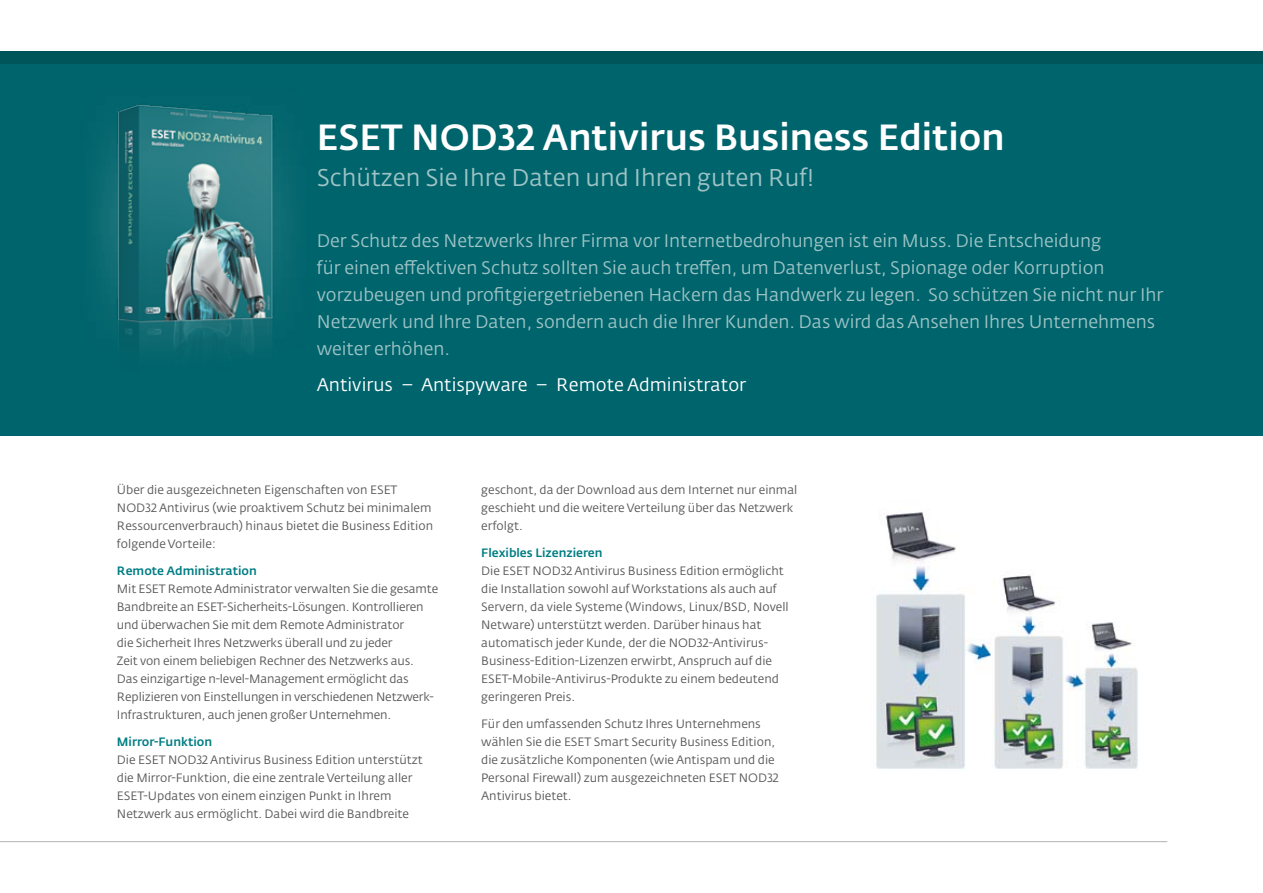
<style>
.page{position:relative;width:1263px;height:893px;background:#fff}
.page>*{position:absolute;margin:0;border:0;box-sizing:border-box;transform-origin:0 0}
.t1{font:500 36px "Fedra Sans Alt Pro";color:#fff}
.t2{font:24px "Fedra Sans Alt Pro";color:#9dc3c5}
.t3{font:18px/27px "Fedra Sans Alt Pro";color:#9dc3c5}
.t4{font:18px "Fedra Sans Alt Pro";color:#fff}
.t5{font:12px/18px "Fedra Sans Alt Pro";color:#58585a}
.t6{font:500 12px "Fedra Sans Alt Pro";color:#007d83}
</style>
<div class="page">
<div style="left:0;top:51px;width:1263px;height:385px;background:#00646c"></div>
<div style="left:0;top:51px;width:1263px;height:13px;background:#00555b"></div>
<hr style="left:0;top:841px;width:1167px;height:1px;background:#b1b3b4">
<img style="left:876px;top:512px;width:262px;height:257px">
<img style="left:96px;top:105px;width:195px;height:248px">
<h1 class="t1" style="left:317px;top:115px;width:689px">ESET NOD32 Antivirus Business Edition</h1>
<h2 class="t2" style="left:317px;top:162px;width:499px">Schützen Sie Ihre Daten und Ihren guten Ruf!</h2>
<p class="t3" style="left:317px;top:228px;width:848px">Der Schutz des Netzwerks Ihrer Firma vor Internetbedrohungen ist ein Muss. Die Entscheidung<br>für einen effektiven Schutz sollten Sie auch treffen, um Datenverlust, Spionage oder Korruption vorzubeugen und profitgiergetriebenen Hackern das Handwerk zu legen. So schützen Sie nicht nur Ihr Netzwerk und Ihre Daten, sondern auch die Ihrer Kunden. Das wird das Ansehen Ihres Unternehmens weiter erhöhen.</p>
<h3 class="t4" style="left:317px;top:374px;width:431px">Antivirus – Antispyware – Remote Administrator</h3>
<p class="t5" style="left:117px;top:481px;width:318px">Über die ausgezeichneten Eigenschaften von ESET NOD32 Antivirus (wie proaktivem Schutz bei minimalem Ressourcenverbrauch) hinaus bietet die Business Edition folgende Vorteile:</p>
<p class="t6" style="left:117px;top:564px;width:141px">Remote Administration</p>
<p class="t5" style="left:117px;top:580px;width:323px">Mit ESET Remote Administrator verwalten Sie die gesamte Bandbreite an ESET-Sicherheits-Lösungen. Kontrollieren und überwachen Sie mit dem Remote Administrator<br>die Sicherheit Ihres Netzwerks überall und zu jeder<br>Zeit von einem beliebigen Rechner des Netzwerks aus.<br>Das einzigartige n-level-Management ermöglicht das Replizieren von Einstellungen in verschiedenen Netzwerk-Infrastrukturen, auch jenen großer Unternehmen.</p>
<p class="t6" style="left:117px;top:735px;width:97px">Mirror-Funktion</p>
<p class="t5" style="left:117px;top:751px;width:307px">Die ESET NOD32 Antivirus Business Edition unterstützt die Mirror-Funktion, die eine zentrale Verteilung aller ESET-Updates von einem einzigen Punkt in Ihrem Netzwerk aus ermöglicht. Dabei wird die Bandbreite</p>
<p class="t5" style="left:481px;top:481px;width:318px">geschont, da der Download aus dem Internet nur einmal geschieht und die weitere Verteilung über das Netzwerk erfolgt.</p>
<p class="t6" style="left:481px;top:546px;width:123px">Flexibles Lizenzieren</p>
<p class="t5" style="left:481px;top:562px;width:309px">Die ESET NOD32 Antivirus Business Edition ermöglicht die Installation sowohl auf Workstations als auch auf Servern, da viele Systeme (Windows, Linux/BSD, Novell Netware) unterstützt werden. Darüber hinaus hat automatisch jeder Kunde, der die NOD32-Antivirus-Business-Edition-Lizenzen erwirbt, Anspruch auf die ESET-Mobile-Antivirus-Produkte zu einem bedeutend geringeren Preis.</p>
<p class="t5" style="left:481px;top:715px;width:299px">Für den umfassenden Schutz Ihres Unternehmens wählen Sie die ESET Smart Security Business Edition, die zusätzliche Komponenten (wie Antispam und die Personal Firewall) zum ausgezeichneten ESET NOD32<br>Antivirus bietet.</p>
</div>
